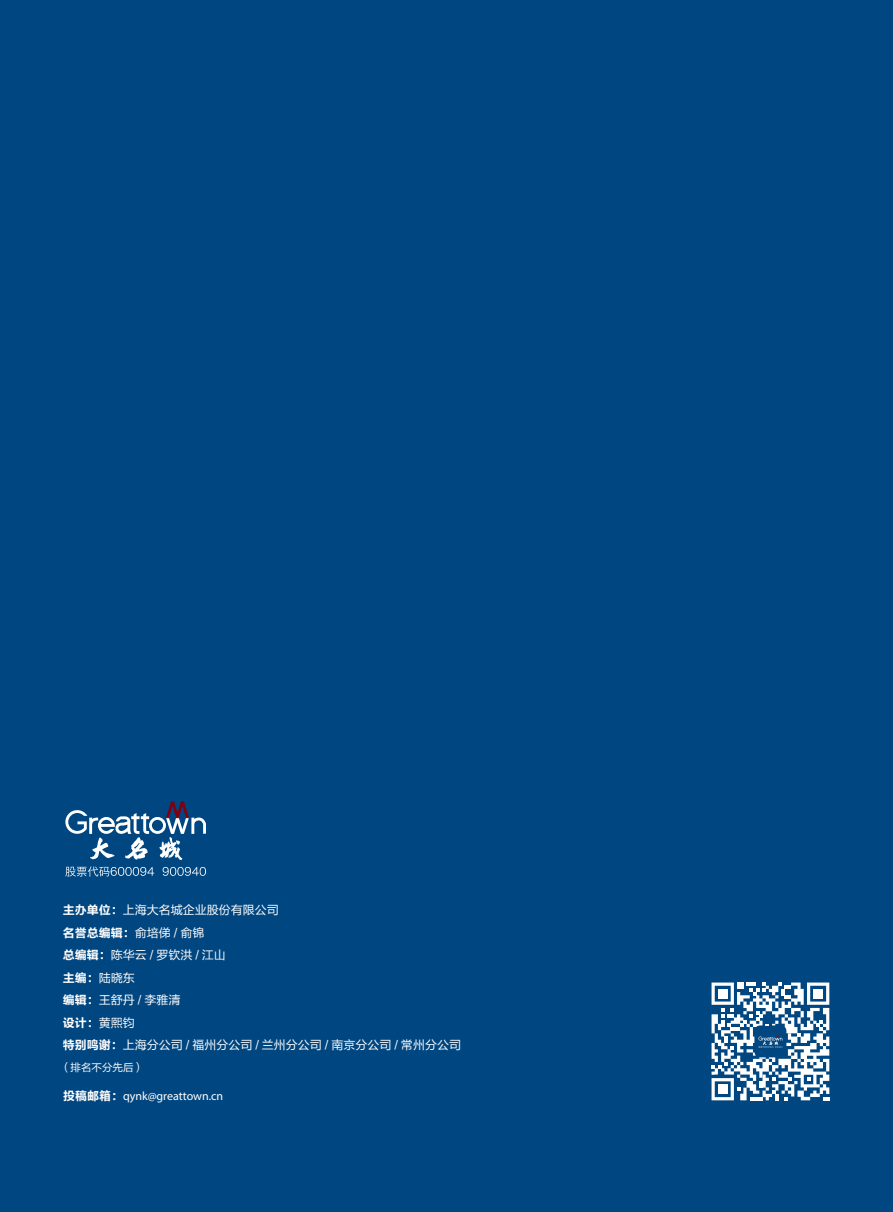
<style>
.page{position:relative;width:893px;height:1212px;background:#004680}
.page>*{position:absolute;margin:0;border:0;box-sizing:border-box;transform-origin:0 0}
.t1{font:12px "FZLTHK GBK1 0";color:#fff}
.t2{font:12px "FZLTCHJW GB1 0";color:#fff}
.t3{font:12px "Myriad Pro";color:#fff}
.t4{font:10.5px "FZLTHK GBK1 0";color:#fff}
.s1{font-family:"FZLTCHJW GB1 0"}
.s2{font-family:"FZLTHK GBK1 0"}
</style>
<div class="page">
<svg style="left:65px;top:801px;width:141px;height:75px"></svg>
<svg style="left:711px;top:982px;width:118px;height:118px"></svg>
<p class="t1" style="left:63px;top:903px;width:217px"><span class="s1">主办单位：</span>上海大名城企业股份有限公司</p>
<p class="t2" style="left:63px;top:926px;width:143px">名誉总编辑：<span class="s2">俞培俤 / 俞锦</span></p>
<p class="t1" style="left:63px;top:948px;width:165px"><span class="s1">总编辑：</span>陈华云 / 罗钦洪 / 江山</p>
<p class="t2" style="left:63px;top:971px;width:73px">主编：<span class="s2">陆晓东</span></p>
<p class="t1" style="left:63px;top:993px;width:119px"><span class="s1">编辑：</span>王舒丹 / 李雅清</p>
<p class="t2" style="left:63px;top:1016px;width:73px">设计：<span class="s2">黄熙钧</span></p>
<p class="t1" style="left:63px;top:1038px;width:400px"><span class="s1">特别鸣谢：</span>上海分公司 / 福州分公司 / 兰州分公司 / 南京分公司 / 常州分公司</p>
<p class="t4" style="left:60px;top:1062px;width:86px">（排名不分先后）</p>
<p class="t3" style="left:63px;top:1089px;width:162px"><span class="s1">投稿邮箱：</span>qynk@greattown.cn</p>
</div>
